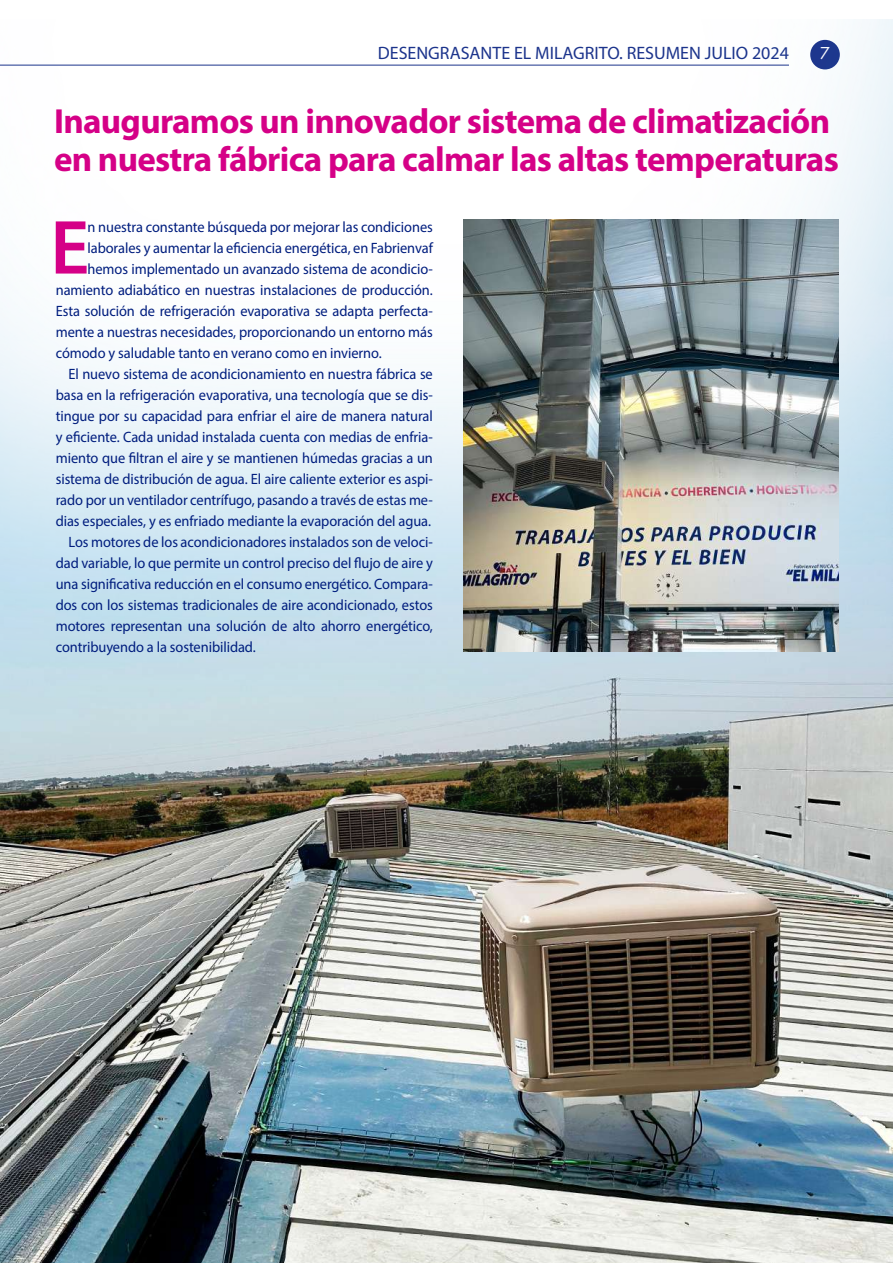
<style>
.page{position:relative;width:893px;height:1263px;background:#fff}
.page>*{position:absolute;margin:0;border:0;box-sizing:border-box;transform-origin:0 0}
.t1{font:600 77.25px "Myriad Pro";color:#d50087}
.t2{font:700 34.95px/38.2px "Myriad Pro";letter-spacing:-.02em;color:#d50087}
.t3{font:18px "Myriad Pro";color:#1c348c}
.t4{font:18px "Futura PT";color:#fff}
.t5{font:15px "Myriad Pro";letter-spacing:-.005em;color:#001d7e;scale:.96 1}
</style>
<div class="page">
<img style="left:0;top:19px;width:893px;height:1244px">
<img style="left:464px;top:219px;width:375px;height:433px">
<p class="t3" style="left:378px;top:42px;width:413px">DESENGRASANTE EL MILAGRITO. RESUMEN JULIO 2024</p>
<p class="t4" style="left:820px;top:42px;width:12px">7</p>
<h2 class="t2" style="left:54px;top:101px;width:786px">Inauguramos un innovador sistema de climatización en nuestra fábrica para calmar las altas temperaturas</h2>
<h1 class="t1" style="left:50px;top:198px;width:41px">E</h1>
<p class="t5" style="left:88px;top:217px;width:361px">n nuestra constante búsqueda por mejorar las condiciones</p>
<p class="t5" style="left:88px;top:238px;width:361px">laborales y aumentar la eficiencia energética, en Fabrienvaf</p>
<p class="t5" style="left:88px;top:259px;width:361px">hemos implementado un avanzado sistema de acondicio-</p>
<p class="t5" style="left:56px;top:280px;width:394px">namiento adiabático en nuestras instalaciones de producción.</p>
<p class="t5" style="left:56px;top:301px;width:394px">Esta solución de refrigeración evaporativa se adapta perfecta-</p>
<p class="t5" style="left:56px;top:322px;width:394px">mente a nuestras necesidades, proporcionando un entorno más</p>
<p class="t5" style="left:56px;top:343px;width:341px">cómodo y saludable tanto en verano como en invierno.</p>
<p class="t5" style="left:69px;top:364px;width:381px">El nuevo sistema de acondicionamiento en nuestra fábrica se</p>
<p class="t5" style="left:56px;top:385px;width:394px">basa en la refrigeración evaporativa, una tecnología que se dis-</p>
<p class="t5" style="left:56px;top:406px;width:394px">tingue por su capacidad para enfriar el aire de manera natural</p>
<p class="t5" style="left:56px;top:427px;width:394px">y eficiente. Cada unidad instalada cuenta con medias de enfria-</p>
<p class="t5" style="left:56px;top:448px;width:394px">miento que filtran el aire y se mantienen húmedas gracias a un</p>
<p class="t5" style="left:56px;top:469px;width:394px">sistema de distribución de agua. El aire caliente exterior es aspi-</p>
<p class="t5" style="left:56px;top:490px;width:394px">rado por un ventilador centrífugo, pasando a través de estas me-</p>
<p class="t5" style="left:56px;top:511px;width:392px">dias especiales, y es enfriado mediante la evaporación del agua.</p>
<p class="t5" style="left:69px;top:532px;width:381px">Los motores de los acondicionadores instalados son de veloci-</p>
<p class="t5" style="left:56px;top:553px;width:394px">dad variable, lo que permite un control preciso del flujo de aire y</p>
<p class="t5" style="left:56px;top:574px;width:394px">una significativa reducción en el consumo energético. Compara-</p>
<p class="t5" style="left:56px;top:595px;width:394px">dos con los sistemas tradicionales de aire acondicionado, estos</p>
<p class="t5" style="left:56px;top:616px;width:394px">motores representan una solución de alto ahorro energético,</p>
<p class="t5" style="left:56px;top:637px;width:210px">contribuyendo a la sostenibilidad.</p>
</div>
